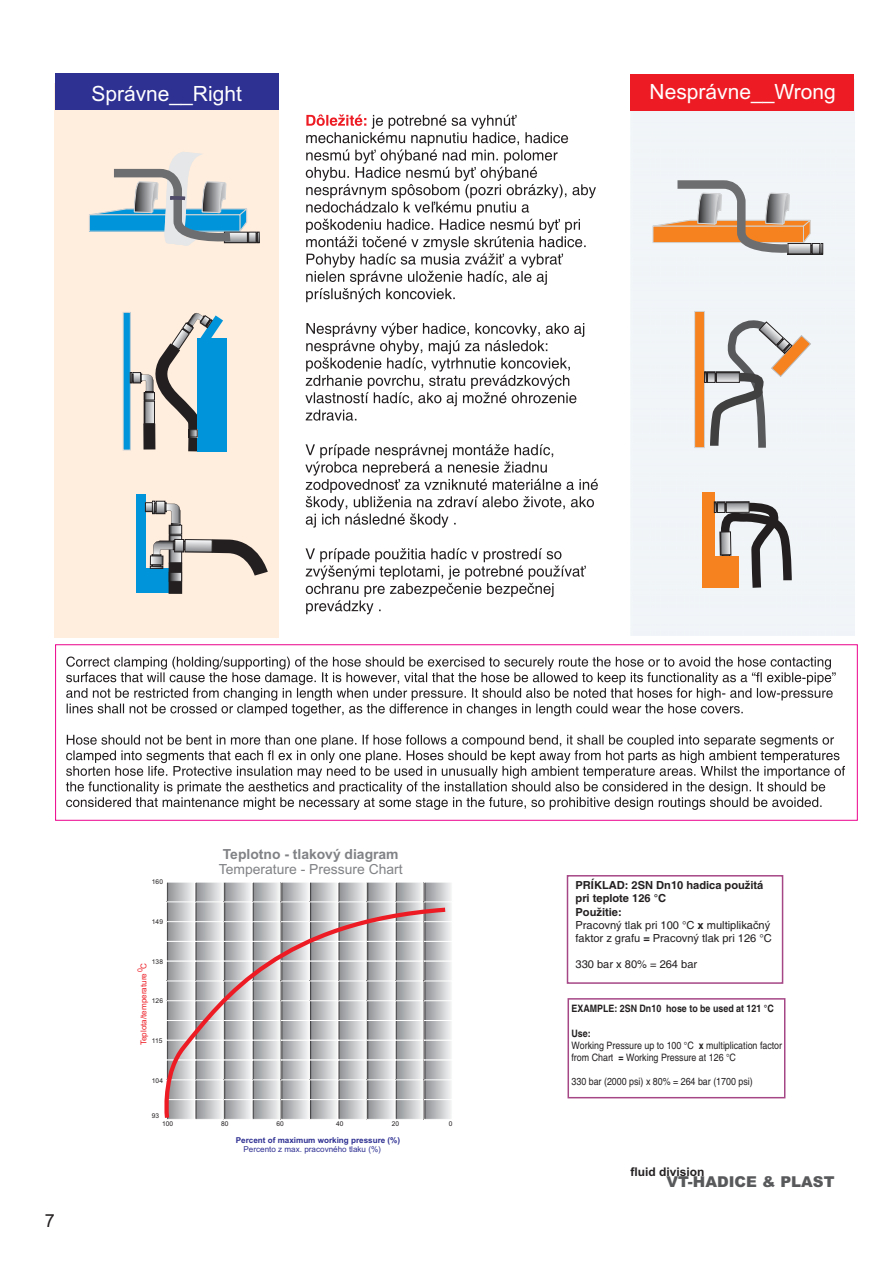
<style>
.page{position:relative;width:893px;height:1263px;background:#fff}
.page>*{position:absolute;margin:0;border:0;box-sizing:border-box;transform-origin:0 0}
.t1{font:27px "Arial";color:#fff}
.t2{font:21px "Arial";color:#fff}
.t3{font:18px "Arial";color:#231f20}
.t4{font:900 15px "Arial";color:#58595b}
.t5{font:13.95px "Arial";color:#808285}
.t6{font:700 13.95px "Arial";color:#808285}
.t7{font:700 12px "Arial";color:#231f20}
.t8{font:11.1px/13.2px "Helvetica";color:#231f20}
.t9{font:10.2px/12.1px "Helvetica";color:#231f20;scale:.87 1}
.t10{font:700 10.2px "Helvetica";color:#231f20;scale:.87 1}
.t11{font:700 8.1px "Arial";color:#2e3092}
.t12{font:8.1px "Arial";color:#2e3092}
.t13{font:8.1px "Arial";color:#ed1c24}
.t14{font:6.9px "Arial";color:#ed1c24}
.t15{font:6.6px "Arial";color:#231f20}
.s1{font-weight:700}
</style>
<div class="page">
<div style="left:55px;top:110px;width:223px;height:528px;background:#ffeddd"></div>
<div style="left:631px;top:79px;width:224px;height:556px;background:#f1f5f8"></div>
<svg style="left:652px;top:176px;width:171px;height:81px"></svg>
<div style="left:695px;top:311px;width:9px;height:137px;background:#f5821f"></div>
<div style="left:694px;top:311px;width:10px;height:137px;border:1px solid #d1d3d4"></div>
<svg style="left:704px;top:317px;width:107px;height:138px"></svg>
<div style="left:702px;top:493px;width:12px;height:95px;background:#f5821f"></div>
<svg style="left:714px;top:498px;width:83px;height:98px"></svg>
<svg style="left:89px;top:152px;width:170px;height:94px;background:#bcc9cc"></svg>
<div style="left:123px;top:312px;width:7px;height:138px;background:#0095da"></div>
<div style="left:197px;top:338px;width:30px;height:113px;background:#0095da"></div>
<svg style="left:130px;top:312px;width:93px;height:151px"></svg>
<div style="left:189px;top:430px;width:8px;height:7px;border:1px solid #231f20"></div>
<div style="left:136px;top:495px;width:9px;height:98px;background:#0095da"></div>
<div style="left:145px;top:568px;width:24px;height:25px;background:#0095da"></div>
<div style="left:169px;top:563px;width:13px;height:31px;background:#231f20"></div>
<div style="left:169px;top:572px;width:13px;height:10px;border:1px solid #231f20"></div>
<svg style="left:187px;top:541px;width:11px;height:9px"></svg>
<div style="left:185px;top:539px;width:27px;height:13px;border:1px solid #231f20"></div>
<svg style="left:145px;top:501px;width:40px;height:80px;background:#a0a9ab"></svg>
<svg style="left:198px;top:532px;width:77px;height:55px;background:#cfc0b4"></svg>
<svg style="left:305px;top:114px;width:293px;height:500px"></svg>
<div style="left:55px;top:644px;width:803px;height:177px;border:1px solid #ec008c"></div>
<svg style="left:66px;top:657px;width:779px;height:153px"></svg>
<div style="left:630px;top:74px;width:224px;height:37px;background:#ed1c24"></div>
<div style="left:55px;top:73px;width:223px;height:37px;background:#2e3092"></div>
<svg style="left:168px;top:884px;width:25px;height:16px"></svg>
<div style="left:166px;top:882px;width:29px;height:20px;border:1px solid #fff"></div>
<svg style="left:168px;top:904px;width:25px;height:1px"></svg>
<div style="left:166px;top:902px;width:29px;height:20px;border:1px solid #fff"></div>
<svg style="left:197px;top:884px;width:25px;height:16px"></svg>
<div style="left:195px;top:882px;width:29px;height:20px;border:1px solid #fff"></div>
<svg style="left:197px;top:904px;width:25px;height:1px"></svg>
<div style="left:195px;top:902px;width:29px;height:20px;border:1px solid #fff"></div>
<svg style="left:225px;top:884px;width:25px;height:16px"></svg>
<div style="left:223px;top:882px;width:29px;height:20px;border:1px solid #fff"></div>
<svg style="left:225px;top:904px;width:25px;height:1px"></svg>
<div style="left:223px;top:902px;width:29px;height:20px;border:1px solid #fff"></div>
<svg style="left:254px;top:884px;width:25px;height:16px"></svg>
<div style="left:252px;top:882px;width:29px;height:20px;border:1px solid #fff"></div>
<svg style="left:254px;top:904px;width:25px;height:1px"></svg>
<div style="left:252px;top:902px;width:29px;height:20px;border:1px solid #fff"></div>
<div style="left:281px;top:882px;width:28px;height:20px;background:linear-gradient(to right,#8c8e92,#f1f2f3)"></div>
<div style="left:281px;top:882px;width:29px;height:20px;border:1px solid #fff"></div>
<div style="left:281px;top:902px;width:28px;height:20px;background:linear-gradient(to right,#8c8e92,#f1f2f3)"></div>
<div style="left:281px;top:902px;width:29px;height:20px;border:1px solid #fff"></div>
<svg style="left:311px;top:884px;width:25px;height:16px"></svg>
<div style="left:309px;top:882px;width:29px;height:20px;border:1px solid #fff"></div>
<svg style="left:311px;top:904px;width:25px;height:1px"></svg>
<div style="left:309px;top:902px;width:29px;height:20px;border:1px solid #fff"></div>
<svg style="left:340px;top:884px;width:25px;height:16px"></svg>
<div style="left:338px;top:882px;width:29px;height:20px;border:1px solid #fff"></div>
<svg style="left:340px;top:904px;width:25px;height:1px"></svg>
<div style="left:338px;top:902px;width:29px;height:20px;border:1px solid #fff"></div>
<svg style="left:368px;top:884px;width:25px;height:16px"></svg>
<div style="left:366px;top:882px;width:29px;height:20px;border:1px solid #fff"></div>
<svg style="left:368px;top:904px;width:25px;height:1px"></svg>
<div style="left:366px;top:902px;width:29px;height:20px;border:1px solid #fff"></div>
<svg style="left:397px;top:884px;width:25px;height:16px"></svg>
<div style="left:395px;top:882px;width:29px;height:20px;border:1px solid #fff"></div>
<svg style="left:397px;top:904px;width:25px;height:1px"></svg>
<div style="left:395px;top:902px;width:29px;height:20px;border:1px solid #fff"></div>
<div style="left:424px;top:882px;width:28px;height:20px;background:linear-gradient(to right,#8c8e92,#f1f2f2)"></div>
<div style="left:424px;top:882px;width:29px;height:20px;border:1px solid #fff"></div>
<div style="left:424px;top:902px;width:28px;height:20px;background:linear-gradient(to right,#8c8e92,#f1f2f2)"></div>
<div style="left:424px;top:902px;width:29px;height:20px;border:1px solid #fff"></div>
<div style="left:424px;top:922px;width:28px;height:19px;background:#f1f1f2"></div>
<div style="left:424px;top:941px;width:28px;height:20px;background:#f1f1f2"></div>
<div style="left:424px;top:961px;width:28px;height:20px;background:#f1f1f2"></div>
<div style="left:424px;top:981px;width:28px;height:20px;background:#f1f1f2"></div>
<div style="left:424px;top:1001px;width:28px;height:20px;background:#f1f1f2"></div>
<div style="left:424px;top:1021px;width:28px;height:19px;background:#f1f1f2"></div>
<div style="left:424px;top:1040px;width:28px;height:20px;background:#f1f1f2"></div>
<div style="left:424px;top:1060px;width:28px;height:20px;background:#f1f1f2"></div>
<div style="left:424px;top:1080px;width:28px;height:20px;background:#f1f1f2"></div>
<div style="left:424px;top:1100px;width:28px;height:19px;background:#f1f1f2"></div>
<svg style="left:164px;top:905px;width:286px;height:215px;background:#c3c0c2"></svg>
<div style="left:567px;top:875px;width:216px;height:109px;border:2px solid #a54686"></div>
<div style="left:567px;top:998px;width:218px;height:100px;border:2px solid #a54686"></div>
<h1 class="t1" style="left:78px;top:81px;width:195px">Správne__Right</h1>
<h2 class="t2" style="left:91px;top:86px;width:152px">Správne__Right</h2>
<h2 class="t2" style="left:649px;top:84px;width:188px">Nesprávne__Wrong</h2>
<h3 class="t3" style="left:45px;top:1214px;width:12px">7</h3>
<p class="t15" style="left:152px;top:880px;width:13px">160</p>
<p class="t15" style="left:152px;top:919px;width:13px">149</p>
<p class="t15" style="left:152px;top:959px;width:13px">138</p>
<p class="t13" style="left:141px;top:1045px;width:84px;rotate:-90deg">Teplota/temperature C</p>
<p class="t14" style="left:138px;top:972px;width:5px;rotate:-90deg">0</p>
<p class="t15" style="left:152px;top:999px;width:13px">126</p>
<p class="t15" style="left:152px;top:1038px;width:12px">115</p>
<p class="t15" style="left:152px;top:1078px;width:13px">104</p>
<p class="t15" style="left:152px;top:1114px;width:9px">93</p>
<p class="t6" style="left:223px;top:849px;width:177px">Teplotno - tlakový diagram</p>
<p class="t5" style="left:219px;top:864px;width:185px">Temperature - Pressure Chart</p>
<p class="t15" style="left:162px;top:1121px;width:13px">100</p>
<p class="t15" style="left:221px;top:1121px;width:9px">80</p>
<p class="t15" style="left:277px;top:1121px;width:9px">60</p>
<p class="t15" style="left:336px;top:1121px;width:9px">40</p>
<p class="t15" style="left:392px;top:1121px;width:9px">20</p>
<p class="t15" style="left:449px;top:1121px;width:5px">0</p>
<p class="t11" style="left:236px;top:1137px;width:166px">Percent of maximum working pressure (%)</p>
<p class="t12" style="left:244px;top:1146px;width:139px">Percento z max. pracovného tlaku (%)</p>
<p class="t8" style="left:575px;top:880px;width:198px"><span class="s1">PRÍKLAD: 2SN Dn10 hadica použitá pri teplote 126 °C<br>Použitie:<br></span>Pracovný tlak pri 100 °C <span class="s1">x</span> multiplikaèný faktor z grafu <span class="s1">=</span> Pracovný tlak pri 126 °C</p>
<p class="t8" style="left:575px;top:958px;width:123px">330 bar x 80% = 264 bar</p>
<p class="t10" style="left:571px;top:1003px;width:234px">EXAMPLE: 2SN Dn10 hose to be used at 121 °C</p>
<p class="t10" style="left:571px;top:1027px;width:24px">Use:</p>
<p class="t9" style="left:571px;top:1040px;width:142px">Working Pressure up to 100 °C</p>
<p class="t9" style="left:571px;top:1040px;width:244px;text-indent:127px"><span class="s1">x</span> multiplication factor from Chart <span class="s1">=</span> Working Pressure at 126 °C</p>
<p class="t9" style="left:571px;top:1076px;width:210px">330 bar (2000 psi) x 80% = 264 bar (1700 psi)</p>
<p class="t7" style="left:630px;top:1167px;width:75px">fluid division</p>
<h3 class="t4" style="left:666px;top:1173px;width:170px">VT-HADICE &amp; PLAST</h3>
</div>
